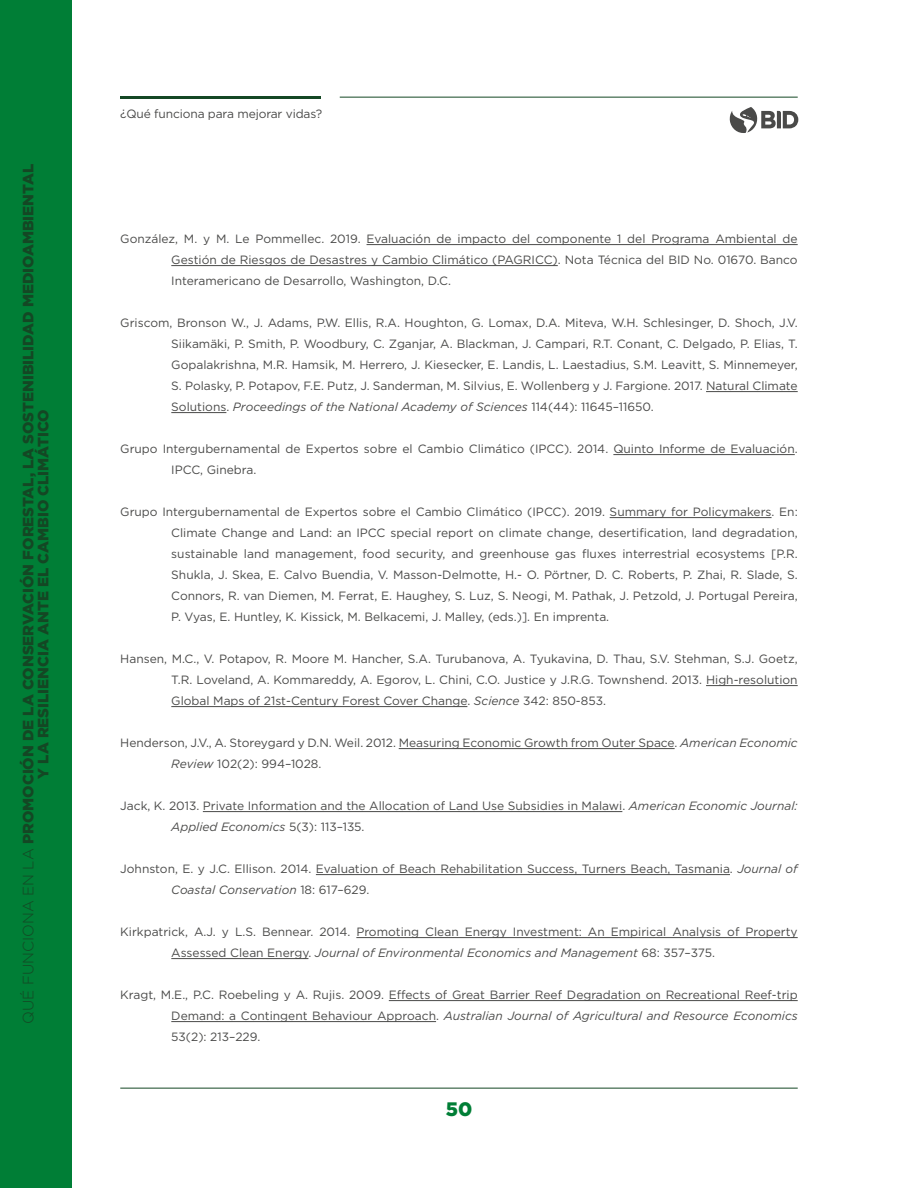
<style>
.page{position:relative;width:918px;height:1188px;background:#fff}
.page>*{position:absolute;margin:0;border:0;box-sizing:border-box;transform-origin:0 0}
.t1{font:900 19.5px "Gotham";color:#007e36}
.t2{font:900 15px/15px "Gotham";color:#144724;text-align:center}
.Parrafo_corrido{font:12px/21px "Gotham";color:#4a4a49;text-align:justify}
.s1{font-weight:300}
.s2{font-style:italic}
</style>
<div class="page">
<div style="left:0;top:0;width:72px;height:1188px;background:#007e36"></div>
<hr style="left:340px;top:97px;width:458px;height:1px;background:#144724">
<hr style="left:120px;top:96px;width:201px;height:2px;background:#144724">
<hr style="left:120px;top:1088px;width:678px;height:1px;background:#144724">
<svg style="left:729px;top:107px;width:69px;height:26px"></svg>
<hr style="left:367px;top:244px;width:431px;height:1px;background:#4a4a49">
<hr style="left:171px;top:265px;width:387px;height:1px;background:#4a4a49">
<hr style="left:706px;top:391px;width:92px;height:1px;background:#4a4a49">
<hr style="left:171px;top:412px;width:55px;height:1px;background:#4a4a49">
<hr style="left:613px;top:454px;width:182px;height:1px;background:#4a4a49">
<hr style="left:610px;top:517px;width:162px;height:1px;background:#4a4a49">
<hr style="left:706px;top:685px;width:92px;height:1px;background:#4a4a49">
<hr style="left:171px;top:706px;width:296px;height:1px;background:#4a4a49">
<hr style="left:399px;top:748px;width:276px;height:1px;background:#4a4a49">
<hr style="left:203px;top:811px;width:419px;height:1px;background:#4a4a49">
<hr style="left:316px;top:874px;width:414px;height:1px;background:#4a4a49">
<hr style="left:356px;top:937px;width:442px;height:1px;background:#4a4a49">
<hr style="left:171px;top:958px;width:137px;height:1px;background:#4a4a49">
<hr style="left:389px;top:1000px;width:409px;height:1px;background:#4a4a49">
<hr style="left:171px;top:1021px;width:265px;height:1px;background:#4a4a49">
<p class="t2" style="left:21px;top:1024px;width:861px;rotate:-90deg"><span class="s1">QUÉ FUNCIONA EN LA</span> PROMOCIÓN DE LA CONSERVACIÓN FORESTAL, LA SOSTENIBILIDAD MEDIOAMBIENTAL<br>Y LA RESILIENCIA ANTE EL CAMBIO CLIMÁTICO</p>
<p class="Parrafo_corrido" style="left:120px;top:103px;width:204px">¿Qué funciona para mejorar vidas?</p>
<p class="Parrafo_corrido" style="left:171px;top:228px;width:628px;text-indent:-51px">González, M. y M. Le Pommellec. 2019. Evaluación de impacto del componente 1 del Programa Ambiental de Gestión de Riesgos de Desastres y Cambio Climático (PAGRICC). Nota Técnica del BID No. 01670. Banco Interamericano de Desarrollo, Washington, D.C.</p>
<p class="Parrafo_corrido" style="left:171px;top:312px;width:628px;text-indent:-51px">Griscom, Bronson W., J. Adams, P.W. Ellis, R.A. Houghton, G. Lomax, D.A. Miteva, W.H. Schlesinger, D. Shoch, J.V.<br>Siikamäki, P. Smith, P. Woodbury, C. Zganjar, A. Blackman, J. Campari, R.T. Conant, C. Delgado, P. Elias, T.<br>Gopalakrishna, M.R. Hamsik, M. Herrero, J. Kiesecker, E. Landis, L. Laestadius, S.M. Leavitt, S. Minnemeyer, S. Polasky, P. Potapov, F.E. Putz, J. Sanderman, M. Silvius, E. Wollenberg y J. Fargione. 2017. Natural Climate Solutions. <span class="s2">Proceedings of the National Academy of Sciences</span> 114(44): 11645–11650.</p>
<p class="Parrafo_corrido" style="left:171px;top:438px;width:628px;text-indent:-51px">Grupo Intergubernamental de Expertos sobre el Cambio Climático (IPCC). 2014. Quinto Informe de Evaluación.<br>IPCC, Ginebra.</p>
<p class="Parrafo_corrido" style="left:171px;top:501px;width:628px;text-indent:-51px">Grupo Intergubernamental de Expertos sobre el Cambio Climático (IPCC). 2019. Summary for Policymakers. En:<br>Climate Change and Land: an IPCC special report on climate change, desertification, land degradation, sustainable land management, food security, and greenhouse gas fluxes interrestrial ecosystems [P.R.<br>Shukla, J. Skea, E. Calvo Buendia, V. Masson-Delmotte, H.- O. Pörtner, D. C. Roberts, P. Zhai, R. Slade, S.<br>Connors, R. van Diemen, M. Ferrat, E. Haughey, S. Luz, S. Neogi, M. Pathak, J. Petzold, J. Portugal Pereira, P. Vyas, E. Huntley, K. Kissick, M. Belkacemi, J. Malley, (eds.)]. En imprenta.</p>
<p class="Parrafo_corrido" style="left:171px;top:648px;width:628px;text-indent:-51px">Hansen, M.C., V. Potapov, R. Moore M. Hancher, S.A. Turubanova, A. Tyukavina, D. Thau, S.V. Stehman, S.J. Goetz, T.R. Loveland, A. Kommareddy, A. Egorov, L. Chini, C.O. Justice y J.R.G. Townshend. 2013. High-resolution Global Maps of 21st-Century Forest Cover Change. <span class="s2">Science</span> 342: 850-853.</p>
<p class="Parrafo_corrido" style="left:171px;top:732px;width:628px;text-indent:-51px">Henderson, J.V., A. Storeygard y D.N. Weil. 2012. Measuring Economic Growth from Outer Space. <span class="s2">American Economic<br>Review</span> 102(2): 994–1028.</p>
<p class="Parrafo_corrido" style="left:171px;top:795px;width:628px;text-indent:-51px">Jack, K. 2013. Private Information and the Allocation of Land Use Subsidies in Malawi. <span class="s2">American Economic Journal:<br>Applied Economics</span> 5(3): 113–135.</p>
<p class="Parrafo_corrido" style="left:171px;top:858px;width:628px;text-indent:-51px">Johnston, E. y J.C. Ellison. 2014. Evaluation of Beach Rehabilitation Success, Turners Beach, Tasmania. <span class="s2">Journal of<br>Coastal Conservation</span> 18: 617–629.</p>
<p class="Parrafo_corrido" style="left:171px;top:921px;width:628px;text-indent:-51px">Kirkpatrick, A.J. y L.S. Bennear. 2014. Promoting Clean Energy Investment: An Empirical Analysis of Property<br>Assessed Clean Energy. <span class="s2">Journal of Environmental Economics and Management</span> 68: 357–375.</p>
<p class="Parrafo_corrido" style="left:171px;top:984px;width:628px;text-indent:-51px">Kragt, M.E., P.C. Roebeling y A. Rujis. 2009. Effects of Great Barrier Reef Degradation on Recreational Reef-trip Demand: a Contingent Behaviour Approach. <span class="s2">Australian Journal of Agricultural and Resource Economics </span>53(2): 213–229.</p>
<h1 class="t1" style="left:446px;top:1095px;width:28px">50</h1>
</div>
